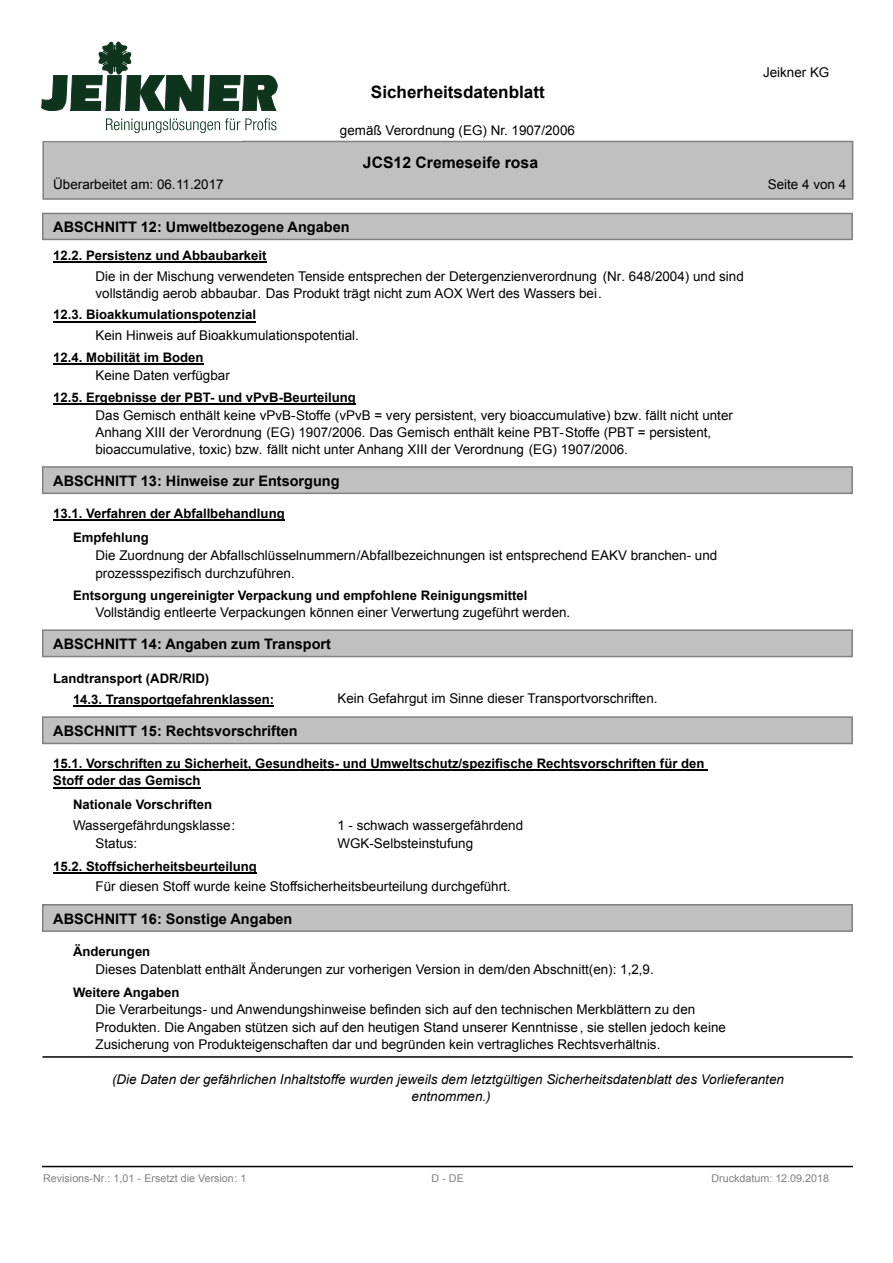
<style>
.page{position:relative;width:893px;height:1263px;background:#fff}
.page>*{position:absolute;margin:0;border:0;box-sizing:border-box;transform-origin:0 0}
.t1{font:700 17.1px "Arial";color:#000}
.t2{font:700 15.75px "Arial";color:#000}
.t3{font:700 14.4px "Arial";color:#000}
.t4{font:13.35px/17.2px "Arial";color:#000}
.t5{font:italic 13.35px/17.1px "Arial";color:#000;text-align:center}
.t6{font:700 13.2px/24.3px "Arial";color:#000}
.t7{font:10.8px "Arial";color:#808080}
</style>
<div class="page">
<div style="left:43px;top:141px;width:810px;height:58px;background:#c0c0c0"></div>
<div style="left:42px;top:141px;width:811px;height:59px;border:2px solid #808080"></div>
<div style="left:43px;top:213px;width:809px;height:26px;background:#c0c0c0"></div>
<div style="left:42px;top:213px;width:811px;height:27px;border:2px solid #808080"></div>
<div style="left:43px;top:467px;width:809px;height:26px;background:#c0c0c0"></div>
<div style="left:42px;top:466px;width:811px;height:28px;border:2px solid #808080"></div>
<div style="left:43px;top:630px;width:809px;height:26px;background:#c0c0c0"></div>
<div style="left:42px;top:629px;width:811px;height:28px;border:2px solid #808080"></div>
<div style="left:43px;top:717px;width:809px;height:26px;background:#c0c0c0"></div>
<div style="left:42px;top:716px;width:811px;height:28px;border:2px solid #808080"></div>
<div style="left:43px;top:905px;width:809px;height:26px;background:#c0c0c0"></div>
<div style="left:42px;top:904px;width:811px;height:28px;border:2px solid #808080"></div>
<hr style="left:43px;top:1056px;width:809px;height:2px;background:#000">
<hr style="left:43px;top:1166px;width:809px;height:1px;background:#000">
<hr style="left:53px;top:262px;width:213px;height:1px;background:#000">
<hr style="left:53px;top:321px;width:203px;height:1px;background:#000">
<hr style="left:53px;top:363px;width:151px;height:1px;background:#000">
<hr style="left:53px;top:404px;width:303px;height:1px;background:#000">
<hr style="left:53px;top:519px;width:232px;height:2px;background:#000">
<hr style="left:73px;top:705px;width:33px;height:1px;background:#000">
<hr style="left:106px;top:705px;width:164px;height:1px;background:#000">
<hr style="left:53px;top:769px;width:33px;height:2px;background:#000">
<hr style="left:86px;top:769px;width:162px;height:2px;background:#000">
<hr style="left:248px;top:769px;width:460px;height:2px;background:#000">
<hr style="left:53px;top:787px;width:148px;height:1px;background:#000">
<hr style="left:53px;top:872px;width:204px;height:2px;background:#000">
<svg style="left:41px;top:42px;width:236px;height:69px"></svg>
<svg style="left:106px;top:118px;width:171px;height:15px"></svg>
<p class="t1" style="left:371px;top:80px;width:175px">Sicherheitsdatenblatt</p>
<p class="t4" style="left:340px;top:122px;width:237px">gemäß Verordnung (EG) Nr. 1907/2006</p>
<p class="t2" style="left:363px;top:152px;width:177px">JCS12 Cremeseife rosa</p>
<p class="t4" style="left:763px;top:64px;width:68px">Jeikner KG</p>
<p class="t4" style="left:53px;top:176px;width:172px">Überarbeitet am: 06.11.2017</p>
<p class="t4" style="left:768px;top:176px;width:80px">Seite 4 von 4</p>
<p class="t3" style="left:53px;top:218px;width:298px">ABSCHNITT 12: Umweltbezogene Angaben</p>
<p class="t6" style="left:53px;top:244px;width:215px">12.2. Persistenz und Abbaubarkeit</p>
<p class="t4" style="left:96px;top:267px;width:650px">Die in der Mischung verwendeten Tenside entsprechen der Detergenzienverordnung (Nr. 648/2004) und sind vollständig aerob abbaubar. Das Produkt trägt nicht zum AOX Wert des Wassers bei.</p>
<p class="t6" style="left:53px;top:303px;width:204px">12.3. Bioakkumulationspotenzial</p>
<p class="t4" style="left:96px;top:327px;width:265px">Kein Hinweis auf Bioakkumulationspotential.</p>
<p class="t4" style="left:96px;top:367px;width:136px">Keine Daten verfügbar</p>
<p class="t6" style="left:53px;top:345px;width:152px">12.4. Mobilität im Boden</p>
<p class="t6" style="left:53px;top:386px;width:304px">12.5. Ergebnisse der PBT- und vPvB-Beurteilung</p>
<p class="t4" style="left:96px;top:407px;width:639px">Das Gemisch enthält keine vPvB-Stoffe (vPvB = very persistent, very bioaccumulative) bzw. fällt nicht unter<br>Anhang XIII der Verordnung (EG) 1907/2006. Das Gemisch enthält keine PBT-Stoffe (PBT = persistent, bioaccumulative, toxic) bzw. fällt nicht unter Anhang XIII der Verordnung (EG) 1907/2006.</p>
<p class="t3" style="left:53px;top:471px;width:288px">ABSCHNITT 13: Hinweise zur Entsorgung</p>
<p class="t6" style="left:73px;top:502px;width:213px;text-indent:-20px">13.1. Verfahren der Abfallbehandlung<br>Empfehlung</p>
<p class="t4" style="left:96px;top:547px;width:623px">Die Zuordnung der Abfallschlüsselnummern/Abfallbezeichnungen ist entsprechend EAKV branchen- und prozessspezifisch durchzuführen.</p>
<p class="t4" style="left:96px;top:604px;width:476px">Vollständig entleerte Verpackungen können einer Verwertung zugeführt werden.</p>
<p class="t6" style="left:73px;top:583px;width:456px">Entsorgung ungereinigter Verpackung und empfohlene Reinigungsmittel</p>
<p class="t3" style="left:53px;top:634px;width:279px">ABSCHNITT 14: Angaben zum Transport</p>
<p class="t6" style="left:73px;top:668px;width:203px;line-height:20.9px;text-indent:-20px">Landtransport (ADR/RID)<br>14.3. Transportgefahrenklassen:</p>
<p class="t4" style="left:337px;top:690px;width:322px">Kein Gefahrgut im Sinne dieser Transportvorschriften.</p>
<p class="t3" style="left:53px;top:721px;width:246px">ABSCHNITT 15: Rechtsvorschriften</p>
<p class="t6" style="left:53px;top:755px;width:653px;line-height:17.5px">15.1. Vorschriften zu Sicherheit, Gesundheits- und Umweltschutz/spezifische Rechtsvorschriften für den<br>Stoff oder das Gemisch</p>
<p class="t6" style="left:73px;top:792px;width:141px">Nationale Vorschriften</p>
<p class="t4" style="left:73px;top:817px;width:164px">Wassergefährdungsklasse:</p>
<p class="t4" style="left:337px;top:817px;width:187px">1 - schwach wassergefährdend</p>
<p class="t4" style="left:96px;top:834px;width:43px">Status:</p>
<p class="t4" style="left:337px;top:835px;width:137px">WGK-Selbsteinstufung</p>
<p class="t6" style="left:53px;top:854px;width:205px">15.2. Stoffsicherheitsbeurteilung</p>
<p class="t4" style="left:96px;top:878px;width:417px">Für diesen Stoff wurde keine Stoffsicherheitsbeurteilung durchgeführt.</p>
<p class="t3" style="left:53px;top:909px;width:241px">ABSCHNITT 16: Sonstige Angaben</p>
<p class="t6" style="left:73px;top:939px;width:79px">Änderungen</p>
<p class="t4" style="left:96px;top:961px;width:560px">Dieses Datenblatt enthält Änderungen zur vorherigen Version in dem/den Abschnitt(en): 1,2,9.</p>
<p class="t4" style="left:96px;top:1001px;width:632px">Die Verarbeitungs- und Anwendungshinweise befinden sich auf den technischen Merkblättern zu den<br>Produkten. Die Angaben stützen sich auf den heutigen Stand unserer Kenntnisse, sie stellen jedoch keine<br>Zusicherung von Produkteigenschaften dar und begründen kein vertragliches Rechtsverhältnis.</p>
<p class="t6" style="left:73px;top:980px;width:108px">Weitere Angaben</p>
<p class="t5" style="left:112px;top:1071px;width:673px">(Die Daten der gefährlichen Inhaltstoffe wurden jeweils dem letztgültigen Sicherheitsdatenblatt des Vorlieferanten entnommen.)</p>
<p class="t7" style="left:43px;top:1171px;width:205px">Revisions-Nr.: 1,01 - Ersetzt die Version: 1</p>
<p class="t7" style="left:432px;top:1171px;width:34px">D - DE</p>
<p class="t7" style="left:712px;top:1171px;width:119px">Druckdatum: 12.09.2018</p>
</div>
